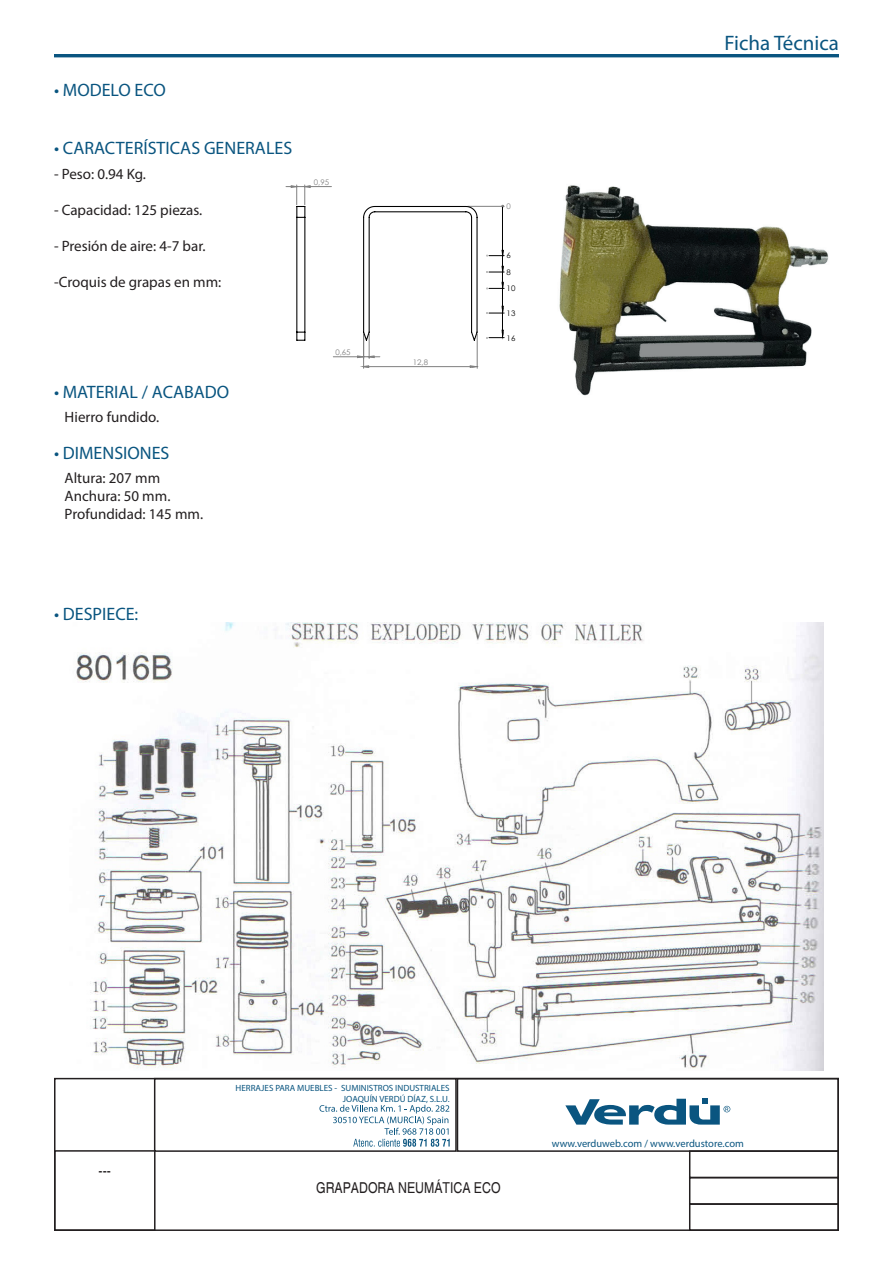
<style>
.page{position:relative;width:893px;height:1263px;background:#fff}
.page>*{position:absolute;margin:0;border:0;box-sizing:border-box;transform-origin:0 0}
.t1{font:21px "Myriad Pro";color:#0a5580}
.t2{font:18px "Myriad Pro";color:#0a5580}
.t3{font:15px "Myriad Pro";color:#231f20}
.t4{font:condensed 15px "Helvetica";color:#231f20}
.t5{font:10.5px "Myriad Pro";color:#0a5580}
.t6{font:9px "Myriad Pro";color:#0a5580}
.t7{font:7.65px "Century Gothic";color:#808080}
.t8{font:7.65px/16.5px "Century Gothic";color:#000}
</style>
<div class="page">
<hr style="left:54px;top:54px;width:785px;height:3px;background:#0a5580">
<svg style="left:565px;top:1099px;width:165px;height:25px"></svg>
<svg style="left:319px;top:1105px;width:131px;height:42px"></svg>
<div style="left:154px;top:1078px;width:303px;height:74px;border:2px solid #231f20"></div>
<div style="left:54px;top:1150px;width:102px;height:81px;border:2px solid #231f20"></div>
<div style="left:689px;top:1177px;width:150px;height:28px;border:2px solid #231f20"></div>
<div style="left:689px;top:1203px;width:150px;height:28px;border:2px solid #231f20"></div>
<div style="left:457px;top:1078px;width:382px;height:74px;border:2px solid #231f20"></div>
<img style="left:559px;top:185px;width:270px;height:211px">
<hr style="left:502px;top:206px;width:1px;height:50px;background:#000">
<hr style="left:468px;top:206px;width:36px;height:1px;background:#808080">
<svg style="left:486px;top:250px;width:18px;height:89px"></svg>
<svg style="left:286px;top:185px;width:192px;height:183px"></svg>
<img style="left:76px;top:623px;width:747px;height:447px">
<p class="t2" style="left:54px;top:78px;width:113px">• MODELO ECO</p>
<p class="t2" style="left:54px;top:137px;width:240px">• CARACTERÍSTICAS GENERALES</p>
<p class="t3" style="left:54px;top:165px;width:94px">- Peso: 0.94 Kg.</p>
<p class="t3" style="left:54px;top:201px;width:150px">- Capacidad: 125 piezas.</p>
<p class="t3" style="left:54px;top:237px;width:153px">- Presión de aire: 4-7 bar.</p>
<p class="t3" style="left:54px;top:273px;width:169px">-Croquis de grapas en mm:</p>
<p class="t7" style="left:314px;top:177px;width:17px">0,95</p>
<p class="t2" style="left:54px;top:381px;width:177px">• MATERIAL / ACABADO</p>
<p class="t3" style="left:65px;top:408px;width:96px">Hierro fundido.</p>
<p class="t2" style="left:54px;top:441px;width:117px">• DIMENSIONES</p>
<p class="t3" style="left:65px;top:468px;width:97px">Altura: 207 mm</p>
<p class="t3" style="left:65px;top:486px;width:107px">Anchura: 50 mm.</p>
<p class="t3" style="left:65px;top:504px;width:140px">Profundidad: 145 mm.</p>
<p class="t7" style="left:335px;top:347px;width:17px">0,65</p>
<p class="t2" style="left:54px;top:603px;width:86px">• DESPIECE:</p>
<p class="t7" style="left:413px;top:357px;width:17px">12,8</p>
<p class="t7" style="left:507px;top:201px;width:6px">0</p>
<p class="t8" style="left:507px;top:247px;width:10px">6<br>8<br>10</p>
<p class="t8" style="left:507px;top:305px;width:10px">13</p>
<p class="t8" style="left:507px;top:330px;width:10px">16</p>
<p class="t1" style="left:725px;top:30px;width:116px">Ficha Técnica</p>
<p class="t4" style="left:99px;top:1162px;width:14px">---</p>
<p class="t6" style="left:236px;top:1082px;width:216px">HERRAJES PARA MUEBLES - SUMINISTROS INDUSTRIALES</p>
<p class="t6" style="left:343px;top:1093px;width:108px">JOAQUÍN VERDÚ DÍAZ, S.L.U.</p>
<p class="t4" style="left:316px;top:1179px;width:186px">GRAPADORA NEUMÁTICA ECO</p>
<p class="t5" style="left:552px;top:1137px;width:194px">www.verduweb.com / www.verdustore.com</p>
</div>
